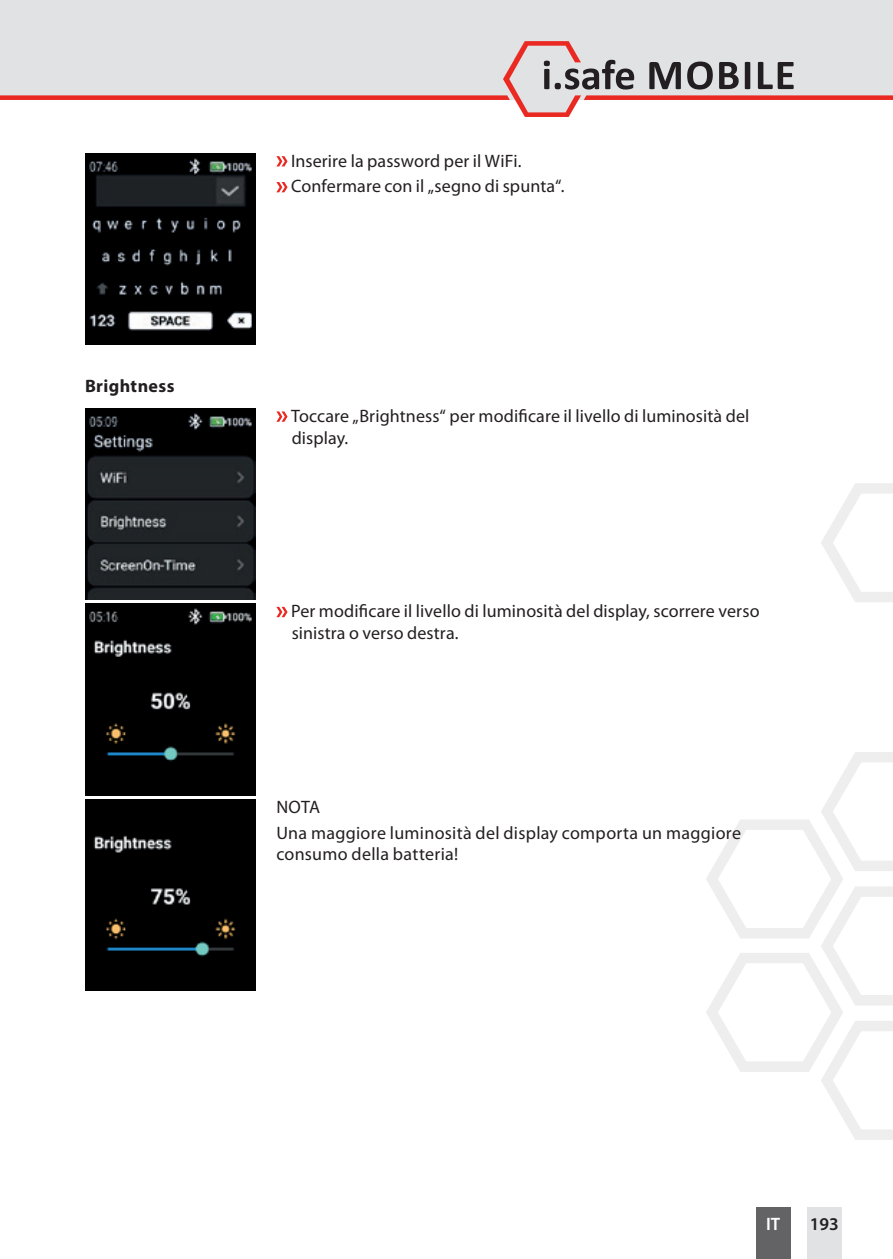
<style>
.page{position:relative;width:893px;height:1259px;background:#fff}
.page>*{position:absolute;margin:0;border:0;box-sizing:border-box;transform-origin:0 0}
.t1{font:18px/25.8px "Myriad Pro";letter-spacing:.01em;color:#231f20}
.t2{font:700 18px "Myriad Pro";letter-spacing:.02em;color:#231f20}
.t3{font:600 18px "Myriad Pro";color:#231f20}
.t4{font:600 18px "Myriad Pro";color:#fff}
</style>
<div class="page">
<svg style="left:821px;top:483px;width:72px;height:119px"></svg>
<svg style="left:706px;top:752px;width:187px;height:388px"></svg>
<div style="left:756px;top:1208px;width:34px;height:51px;background:#636366"></div>
<div style="left:807px;top:1208px;width:34px;height:51px;background:#e1e2e4"></div>
<div style="left:0;top:0;width:893px;height:41px;background:#e1e2e4"></div>
<svg style="left:0;top:41px;width:893px;height:76px"></svg>
<img style="left:85px;top:153px;width:170px;height:191px">
<svg style="left:276px;top:156px;width:12px;height:10px"></svg>
<svg style="left:276px;top:182px;width:12px;height:10px"></svg>
<img style="left:85px;top:408px;width:170px;height:192px">
<svg style="left:276px;top:411px;width:12px;height:11px"></svg>
<img style="left:85px;top:604px;width:170px;height:191px">
<svg style="left:276px;top:607px;width:12px;height:10px"></svg>
<img style="left:85px;top:799px;width:170px;height:191px">
<p class="t2" style="left:85px;top:374px;width:91px">Brightness</p>
<p class="t1" style="left:291px;top:147px;width:275px">Inserire la password per il WiFi.<br>Confermare con il „segno di spunta“.</p>
<p class="t1" style="left:291px;top:405px;width:460px;line-height:21.6px">Toccare „Brightness“ per modificare il livello di luminosità del display.</p>
<p class="t1" style="left:291px;top:600px;width:470px;line-height:21.6px">Per modificare il livello di luminosità del display, scorrere verso sinistra o verso destra.</p>
<p class="t1" style="left:276px;top:793px;width:466px">NOTA<br>Una maggiore luminosità del display comporta un maggiore</p>
<p class="t1" style="left:276px;top:841px;width:184px">consumo della batteria!</p>
<p class="t4" style="left:766px;top:1212px;width:16px">IT</p>
<p class="t3" style="left:810px;top:1212px;width:30px">193</p>
</div>
